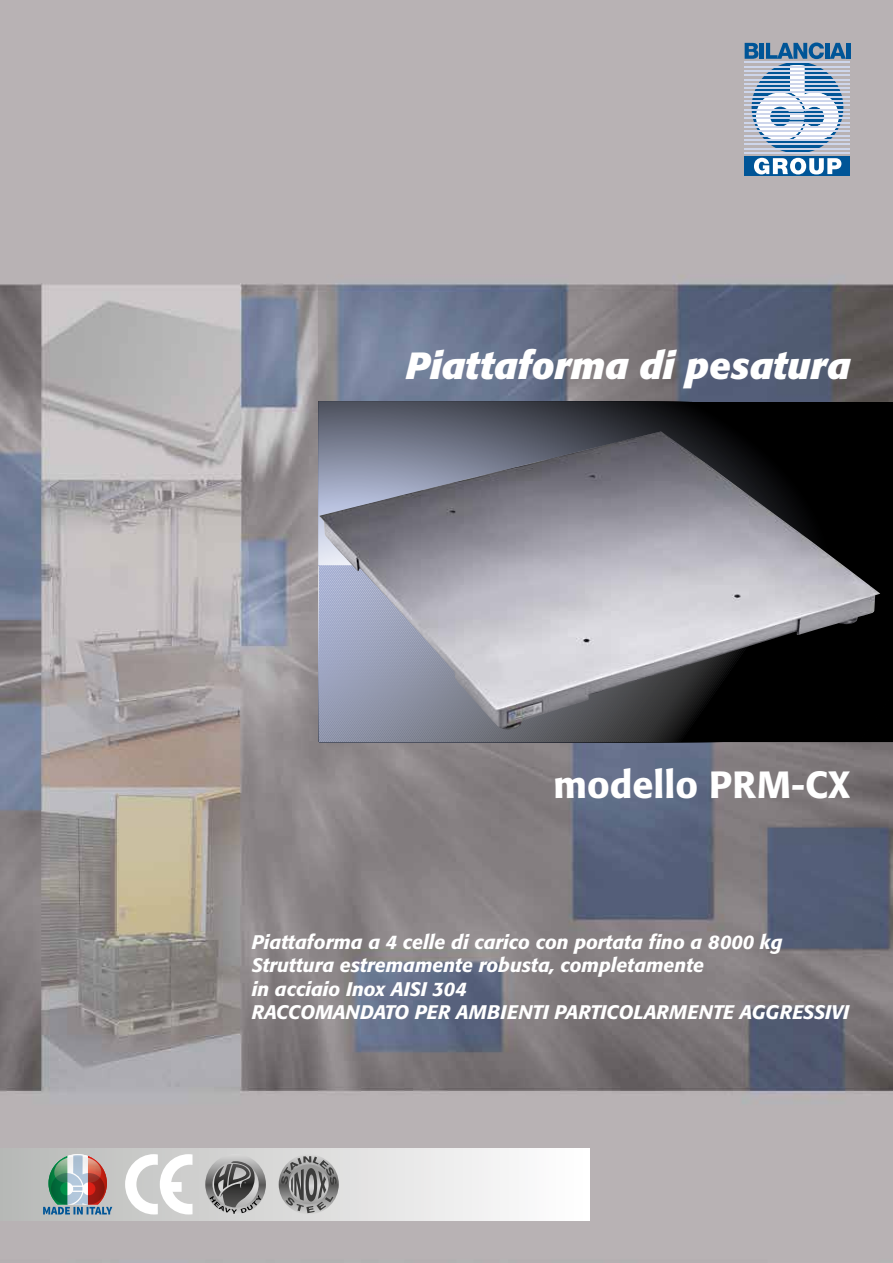
<style>
.page{position:relative;width:893px;height:1263px;background:#fff}
.page>*{position:absolute;margin:0;border:0;box-sizing:border-box;transform-origin:0 0}
.t1{font:italic 700 37.5px "Formata";color:#fff}
.t2{font:500 37.5px "Formata";color:#fff}
.t3{font:italic 500 19.5px/23.4px "Formata";color:#fff}
</style>
<div class="page">
<img style="left:0;top:0;width:893px;height:1263px">
<div style="left:0;top:1148px;width:590px;height:72px;background:linear-gradient(to right,#b3b6b6,#fff)"></div>
<div style="left:752px;top:62px;width:91px;height:91px;background:#005597;border-radius:50%"></div>
<svg style="left:756px;top:65px;width:82px;height:74px"></svg>
<div style="left:744px;top:156px;width:106px;height:20px;background:#005597"></div>
<svg style="left:754px;top:158px;width:87px;height:16px"></svg>
<svg style="left:745px;top:43px;width:13px;height:16px"></svg>
<hr style="left:760px;top:43px;width:4px;height:16px;background:#005597">
<svg style="left:766px;top:43px;width:58px;height:16px"></svg>
<hr style="left:825px;top:43px;width:4px;height:16px;background:#005597">
<svg style="left:830px;top:43px;width:16px;height:16px"></svg>
<hr style="left:846px;top:43px;width:4px;height:16px;background:#005597">
<hr style="left:744px;top:61px;width:106px;height:2px;background:#ced6eb">
<hr style="left:744px;top:66px;width:106px;height:1px;background:#ced6eb">
<hr style="left:744px;top:70px;width:106px;height:2px;background:#ced6eb">
<hr style="left:744px;top:74px;width:106px;height:2px;background:#ced6eb">
<hr style="left:744px;top:79px;width:106px;height:1px;background:#ced6eb">
<hr style="left:744px;top:83px;width:106px;height:2px;background:#ced6eb">
<hr style="left:744px;top:87px;width:106px;height:2px;background:#ced6eb">
<hr style="left:744px;top:92px;width:106px;height:1px;background:#ced6eb">
<hr style="left:744px;top:96px;width:106px;height:2px;background:#ced6eb">
<hr style="left:744px;top:100px;width:106px;height:2px;background:#ced6eb">
<hr style="left:744px;top:105px;width:106px;height:1px;background:#ced6eb">
<hr style="left:744px;top:109px;width:106px;height:2px;background:#ced6eb">
<hr style="left:744px;top:113px;width:106px;height:2px;background:#ced6eb">
<hr style="left:744px;top:118px;width:106px;height:1px;background:#ced6eb">
<hr style="left:744px;top:122px;width:106px;height:2px;background:#ced6eb">
<hr style="left:744px;top:126px;width:106px;height:2px;background:#ced6eb">
<hr style="left:744px;top:131px;width:106px;height:1px;background:#ced6eb">
<hr style="left:744px;top:135px;width:106px;height:2px;background:#ced6eb">
<hr style="left:744px;top:139px;width:106px;height:2px;background:#ced6eb">
<hr style="left:744px;top:144px;width:106px;height:1px;background:#ced6eb">
<hr style="left:744px;top:148px;width:106px;height:2px;background:#ced6eb">
<hr style="left:744px;top:152px;width:106px;height:2px;background:#ced6eb">
<div style="left:678px;top:402px;width:215px;height:202px;background:#000"></div>
<svg style="left:319px;top:604px;width:574px;height:138px;background:#333439"></svg>
<img style="left:319px;top:431px;width:561px;height:299px">
<svg style="left:43px;top:1154px;width:69px;height:60px;background:#999c97"></svg>
<svg style="left:125px;top:1154px;width:68px;height:60px"></svg>
<div style="left:162px;top:1182px;width:20px;height:10px;background:#fff"></div>
<svg style="left:205px;top:1154px;width:61px;height:60px"></svg>
<svg style="left:210px;top:1161px;width:51px;height:53px;background:#828282"></svg>
<svg style="left:279px;top:1154px;width:60px;height:60px"></svg>
<svg style="left:281px;top:1156px;width:56px;height:57px;background:#909090"></svg>
<h1 class="t1" style="left:406px;top:343px;width:446px">Piattaforma di pesatura</h1>
<h1 class="t2" style="left:554px;top:762px;width:298px">modello PRM-CX</h1>
<p class="t3" style="left:252px;top:930px;width:599px">Piattaforma a 4 celle di carico con portata fino a 8000 kg Struttura estremamente robusta, completamente<br>in acciaio Inox AISI 304<br>RACCOMANDATO PER AMBIENTI PARTICOLARMENTE AGGRESSIVI</p>
</div>
